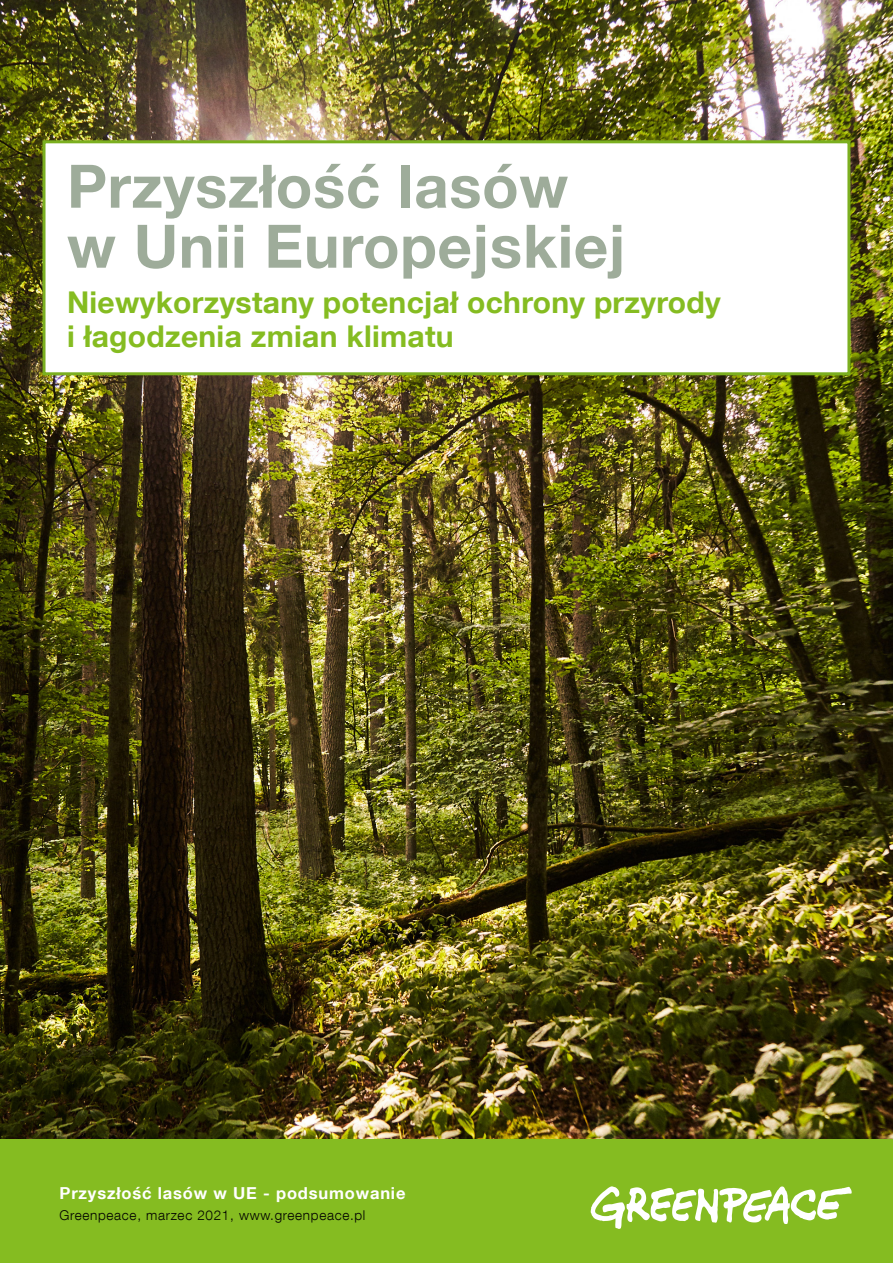
<style>
.page{position:relative;width:893px;height:1263px;background:#fff}
.page>*{position:absolute;margin:0;border:0;box-sizing:border-box;transform-origin:0 0}
.t1{font:700 60px/60px "Helvetica Neue LT Com";letter-spacing:.01em;color:#9eac9a}
.t2{font:700 30px/34.5px "Helvetica Neue LT Com";letter-spacing:.01em;color:#85bc21}
.t3{font:700 16.5px "Helvetica Neue LT Com";letter-spacing:.05em;color:#fff}
.t4{font:300 13.5px "Helvetica Neue LT Com";letter-spacing:.05em;color:#000}
</style>
<div class="page">
<img style="left:0;top:0;width:893px;height:1139px">
<div style="left:44px;top:142px;width:805px;height:232px;background:#fff"></div>
<div style="left:43px;top:140px;width:807px;height:235px;border:3px solid #7baf1f"></div>
<div style="left:0;top:1139px;width:893px;height:124px;background:#85bc21"></div>
<svg style="left:591px;top:1186px;width:261px;height:43px"></svg>
<h1 class="t1" style="left:67px;top:155px;width:560px">Przyszłość lasów w Unii Europejskiej</h1>
<p class="t2" style="left:67px;top:284px;width:655px">Niewykorzystany potencjał ochrony przyrody i łagodzenia zmian klimatu</p>
<p class="t3" style="left:60px;top:1183px;width:347px">Przyszłość lasów w UE - podsumowanie</p>
<p class="t4" style="left:60px;top:1207px;width:307px">Greenpeace, marzec 2021, www.greenpeace.pl</p>
</div>
